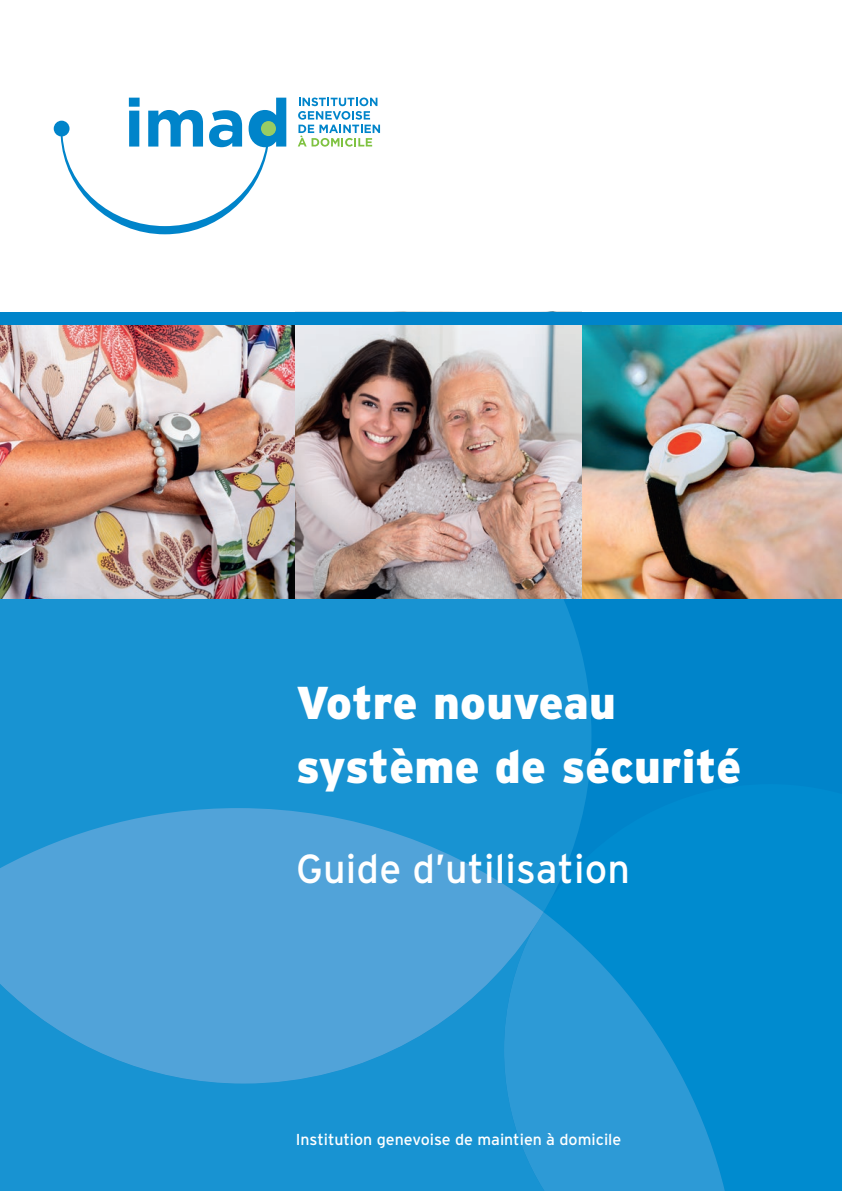
<style>
.page{position:relative;width:842px;height:1191px;background:#fff}
.page>*{position:absolute;margin:0;border:0;box-sizing:border-box;transform-origin:0 0}
.t1{font:900 46px/64px "Interstate";letter-spacing:.005em;color:#fff}
.t2{font:40.4px "Interstate";letter-spacing:.005em;color:#fff}
.t3{font:15.8px "Interstate";color:#fff}
</style>
<div class="page">
<img style="left:582px;top:325px;width:260px;height:275px">
<img style="left:0;top:325px;width:295px;height:275px">
<img style="left:295px;top:325px;width:287px;height:275px">
<div style="left:0;top:600px;width:842px;height:591px;background:#008bcf"></div>
<div style="left:0;top:600px;width:591px;height:311px;background:#1893d2"></div>
<div style="left:0;top:1083px;width:504px;height:108px;background:#1893d2"></div>
<svg style="left:504px;top:913px;width:221px;height:278px;fill:#2d9ad6"></svg>
<svg style="left:0;top:808px;width:544px;height:275px;background:#439fd7"></svg>
<div style="left:0;top:312px;width:842px;height:13px;background:#0084ca"></div>
<svg style="left:298px;top:98px;width:82px;height:49px"></svg>
<svg style="left:54px;top:98px;width:232px;height:136px"></svg>
<div style="left:261px;top:121px;width:15px;height:15px;background:#98cc63;border-radius:50%"></div>
<h1 class="t1" style="left:296px;top:670px;width:447px">Votre nouveau système de sécurité</h1>
<h2 class="t2" style="left:296px;top:844px;width:335px">Guide d’utilisation</h2>
<p class="t3" style="left:296px;top:1129px;width:327px">Institution genevoise de maintien à domicile</p>
</div>
